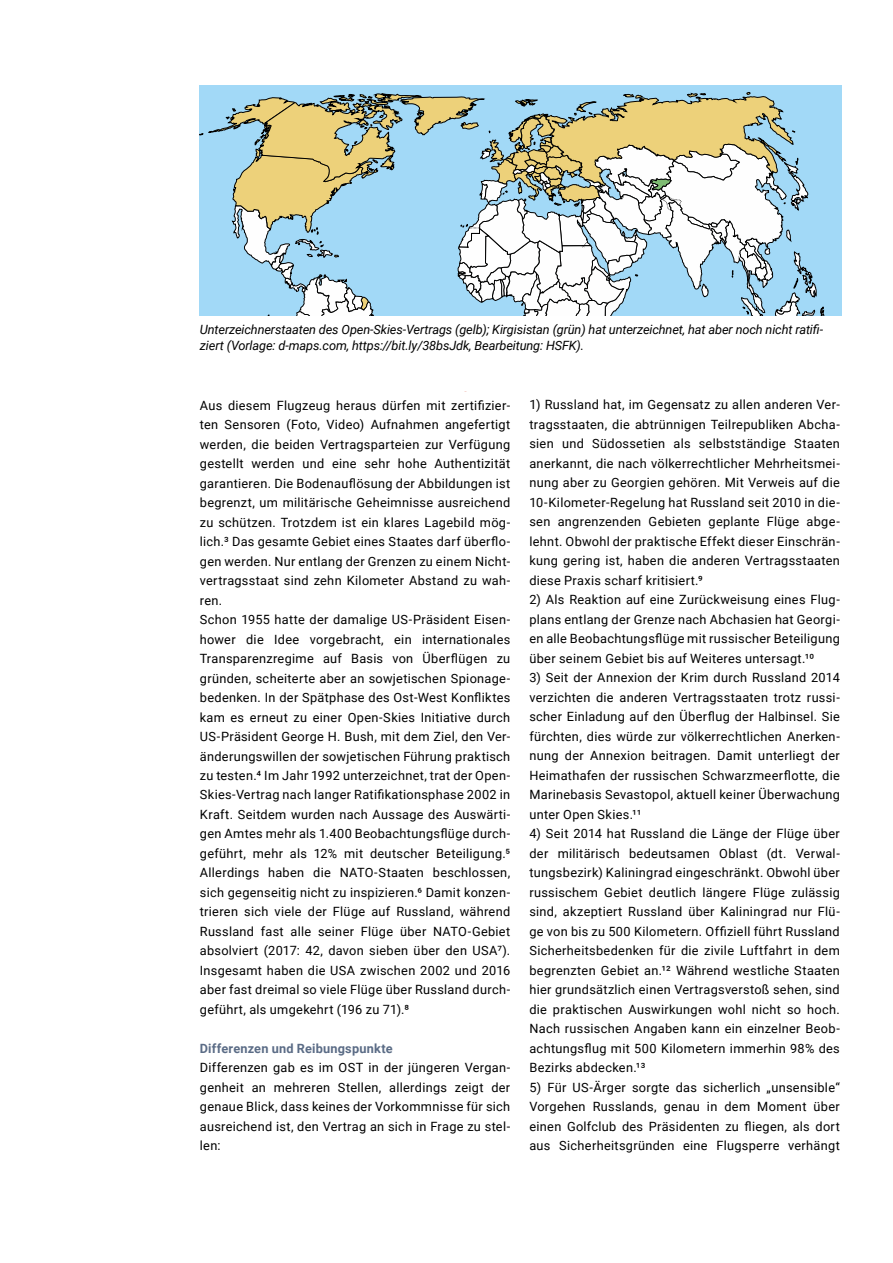
<style>
.page{position:relative;width:893px;height:1263px;background:#fff}
.page>*{position:absolute;margin:0;border:0;box-sizing:border-box;transform-origin:0 0}
.t1{font:12.75px/19.5px "Roboto";letter-spacing:.025em;color:#000;text-align:justify}
.t2{font:italic 12.75px/16.5px "Roboto";letter-spacing:-.01em;color:#000}
.t3{font:700 12.75px "Roboto";letter-spacing:.015em;color:#5b6c86}
</style>
<div class="page">
<svg style="left:200px;top:85px;width:642px;height:230px"></svg>
<p class="t2" style="left:200px;top:320px;width:625px">Unterzeichnerstaaten des Open-Skies-Vertrags (gelb); Kirgisistan (grün) hat unterzeichnet, hat aber noch nicht ratifi&shy;ziert (Vorlage: d-maps.com, https://bit.ly/38bsJdk, Bearbeitung: HSFK).</p>
<p class="t1" style="left:200px;top:395px;width:312px;text-align:left">Aus diesem Flugzeug heraus dürfen mit zertifizier&shy;ten Sensoren (Foto, Video) Aufnahmen angefertigt werden, die beiden Vertragsparteien zur Verfügung gestellt werden und eine sehr hohe Authentizität garantieren. Die Bodenauflösung der Abbildungen ist begrenzt, um militärische Geheimnisse ausreichend zu schützen. Trotzdem ist ein klares Lagebild mög&shy;lich.³ Das gesamte Gebiet eines Staates darf überflo&shy;gen werden. Nur entlang der Grenzen zu einem Nicht&shy;vertragsstaat sind zehn Kilometer Abstand zu wah&shy;ren.<br>Schon 1955 hatte der damalige US-Präsident Eisen&shy;hower die Idee vorgebracht, ein internationales Transparenzregime auf Basis von Überflügen zu gründen, scheiterte aber an sowjetischen Spionage&shy;bedenken. In der Spätphase des Ost-West Konfliktes kam es erneut zu einer Open-Skies Initiative durch US-Präsident George H. Bush, mit dem Ziel, den Ver&shy;änderungswillen der sowjetischen Führung praktisch zu testen.4 Im Jahr 1992 unterzeichnet, trat der Open-Skies-Vertrag nach langer Ratifikationsphase 2002 in Kraft. Seitdem wurden nach Aussage des Auswärti&shy;gen Amtes mehr als 1.400 Beobachtungsflüge durch&shy;geführt, mehr als 12% mit deutscher Beteiligung.5<br>Allerdings haben die NATO-Staaten beschlossen, sich gegenseitig nicht zu inspizieren.6 Damit konzen&shy;trieren sich viele der Flüge auf Russland, während Russland fast alle seiner Flüge über NATO-Gebiet absolviert (2017: 42, davon sieben über den USA7).<br>Insgesamt haben die USA zwischen 2002 und 2016 aber fast dreimal so viele Flüge über Russland durch&shy;geführt, als umgekehrt (196 zu 71).8</p>
<p class="t3" style="left:200px;top:1039px;width:194px">Differenzen und Reibungspunkte</p>
<p class="t1" style="left:200px;top:1058px;width:312px">Differenzen gab es im OST in der jüngeren Vergan&shy;genheit an mehreren Stellen, allerdings zeigt der genaue Blick, dass keines der Vorkommnisse für sich ausreichend ist, den Vertrag an sich in Frage zu stel&shy;len:</p>
<p class="t1" style="left:529px;top:395px;width:312px">1) Russland hat, im Gegensatz zu allen anderen Ver&shy;tragsstaaten, die abtrünnigen Teilrepubliken Abcha&shy;sien und Südossetien als selbstständige Staaten anerkannt, die nach völkerrechtlicher Mehrheitsmei&shy;nung aber zu Georgien gehören. Mit Verweis auf die 10-Kilometer-Regelung hat Russland seit 2010 in die&shy;sen angrenzenden Gebieten geplante Flüge abge&shy;lehnt. Obwohl der praktische Effekt dieser Einschrän&shy;kung gering ist, haben die anderen Vertragsstaaten diese Praxis scharf kritisiert.9</p>
<p class="t1" style="left:529px;top:590px;width:312px">2) Als Reaktion auf eine Zurückweisung eines Flug&shy;plans entlang der Grenze nach Abchasien hat Georgi&shy;en alle Beobachtungsflüge mit russischer Beteiligung über seinem Gebiet bis auf Weiteres untersagt.¹0</p>
<p class="t1" style="left:529px;top:667px;width:312px">3) Seit der Annexion der Krim durch Russland 2014 verzichten die anderen Vertragsstaaten trotz russi&shy;scher Einladung auf den Überflug der Halbinsel. Sie fürchten, dies würde zur völkerrechtlichen Anerken&shy;nung der Annexion beitragen. Damit unterliegt der Heimathafen der russischen Schwarzmeerflotte, die Marinebasis Sevastopol, aktuell keiner Überwachung unter Open Skies.¹¹</p>
<p class="t1" style="left:529px;top:823px;width:312px">4) Seit 2014 hat Russland die Länge der Flüge über der militärisch bedeutsamen Oblast (dt. Verwal&shy;tungsbezirk) Kaliningrad eingeschränkt. Obwohl über russischem Gebiet deutlich längere Flüge zulässig sind, akzeptiert Russland über Kaliningrad nur Flü&shy;ge von bis zu 500 Kilometern. Offiziell führt Russland Sicherheitsbedenken für die zivile Luftfahrt in dem begrenzten Gebiet an.¹² Während westliche Staaten hier grundsätzlich einen Vertragsverstoß sehen, sind die praktischen Auswirkungen wohl nicht so hoch.<br>Nach russischen Angaben kann ein einzelner Beob&shy;achtungsflug mit 500 Kilometern immerhin 98% des Bezirks abdecken.¹³</p>
<p class="t1" style="left:529px;top:1077px;width:312px">5) Für US-Ärger sorgte das sicherlich „unsensible“ Vorgehen Russlands, genau in dem Moment über einen Golfclub des Präsidenten zu fliegen, als dort aus Sicherheitsgründen eine Flugsperre verhängt</p>
</div>
